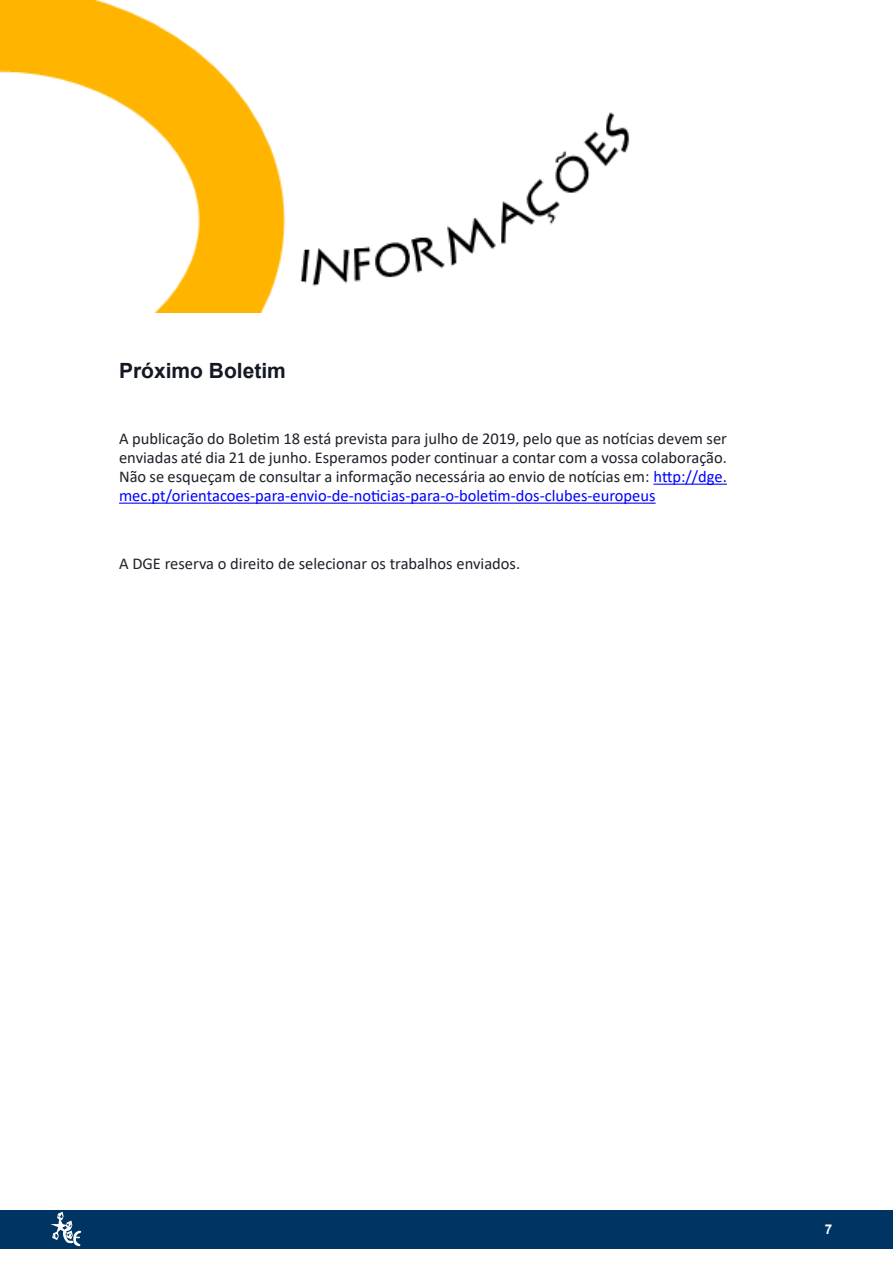
<style>
.page{position:relative;width:893px;height:1263px;background:#fff}
.page>*{position:absolute;margin:0;border:0;box-sizing:border-box;transform-origin:0 0}
.t1{font:700 21px "Arial";color:#141823}
.t2{font:16.5px/19px "Calibri";color:#1d2129;text-align:justify}
.t3{font:700 13.5px "Arial";color:#fff}
.s1{color:#00f}
</style>
<div class="page">
<div style="left:0;top:1211px;width:893px;height:38px;background:#003463"></div>
<svg style="left:48px;top:1210px;width:34px;height:37px"></svg>
<img style="left:0;top:0;width:630px;height:312px">
<hr style="left:653px;top:484px;width:74px;height:1px;background:#00f">
<hr style="left:119px;top:503px;width:537px;height:1px;background:#00f">
<p class="t1" style="left:119px;top:356px;width:168px">Próximo Boletim</p>
<p class="t2" style="left:119px;top:429px;width:609px">A publicação do Boletim 18 está prevista para julho de 2019, pelo que as notícias devem ser enviadas até dia 21 de junho. Esperamos poder continuar a contar com a vossa colaboração.<br>Não se esqueçam de consultar a informação necessária ao envio de notícias em: <span class="s1">http://dge. mec.pt/orientacoes-para-envio-de-noticias-para-o-boletim-dos-clubes-europeus</span></p>
<p class="t2" style="left:119px;top:554px;width:403px">A DGE reserva o direito de selecionar os trabalhos enviados.</p>
<p class="t3" style="left:825px;top:1219px;width:9px">7</p>
</div>
